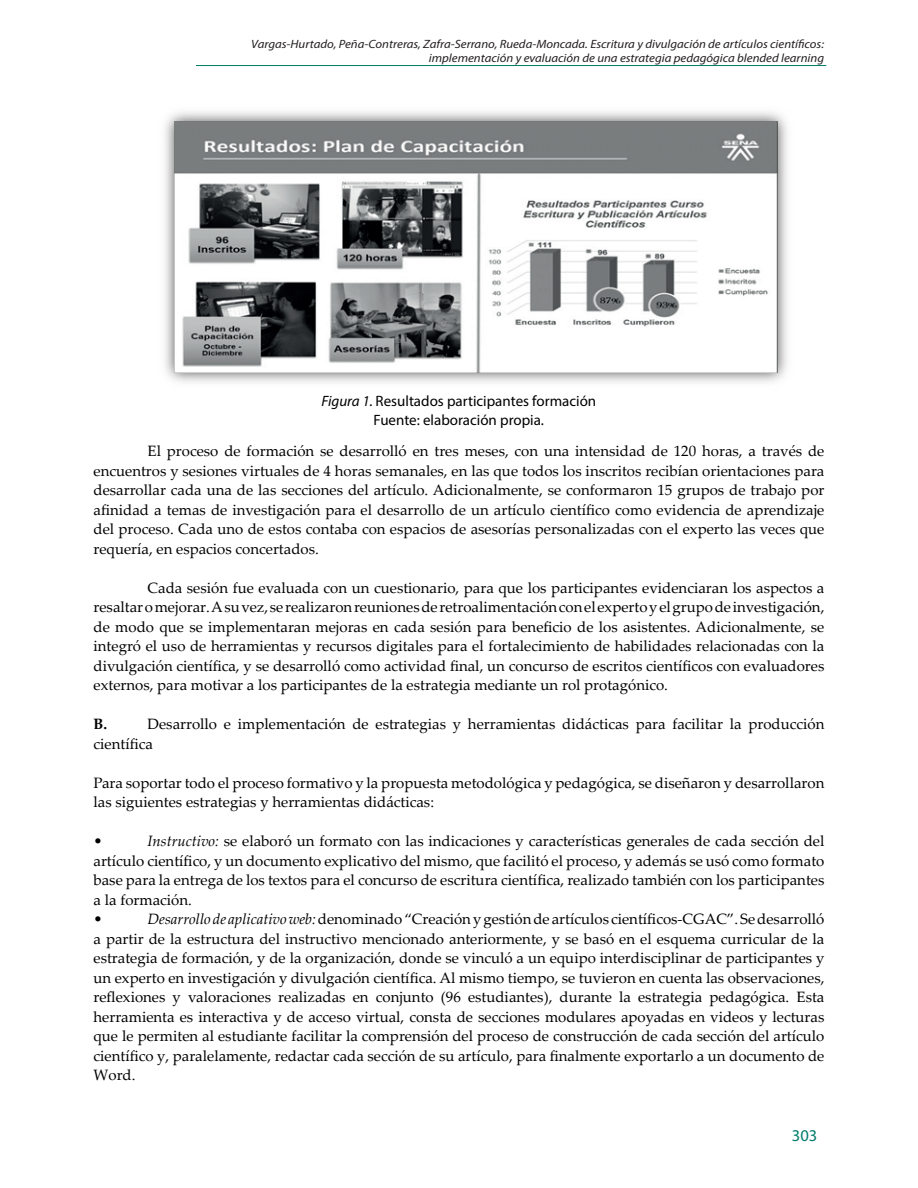
<style>
.page{position:relative;width:918px;height:1188px;background:#fff}
.page>*{position:absolute;margin:0;border:0;box-sizing:border-box;transform-origin:0 0}
.t1{font:16.5px "Myriad Pro";color:#007c6c}
.t2{font:15px/19.5px "Palatino Linotype";color:#000;text-align:justify}
.t3{font:15px/19.5px "Myriad Pro";color:#000;text-align:center}
.t4{font:700 15px "Palatino Linotype";color:#000}
.t5{font:italic 12px/13.5px "Myriad Pro";color:#231f20;text-align:right;scale:1.07 1}
.s1{font-style:italic}
</style>
<div class="page">
<hr style="left:196px;top:65px;width:630px;height:1px;background:#007c6c">
<img style="left:164px;top:111px;width:624px;height:272px">
<p class="t5" style="left:251px;top:37px;width:537px">Vargas-Hurtado, Peña-Contreras, Zafra-Serrano, Rueda-Moncada. Escritura y divulgación de artículos científicos: implementación y evaluación de una estrategia pedagógica blended learning</p>
<p class="t3" style="left:321px;top:391px;width:276px"><span class="s1">Figura 1.</span> Resultados participantes formación<br>Fuente: elaboración propia.</p>
<p class="t2" style="left:94px;top:441px;width:732px;text-indent:54px">El proceso de formación se desarrolló en tres meses, con una intensidad de 120 horas, a través de encuentros y sesiones virtuales de 4 horas semanales, en las que todos los inscritos recibían orientaciones para desarrollar cada una de las secciones del artículo. Adicionalmente, se conformaron 15 grupos de trabajo por afinidad a temas de investigación para el desarrollo de un artículo científico como evidencia de aprendizaje del proceso. Cada uno de estos contaba con espacios de asesorías personalizadas con el experto las veces que requería, en espacios concertados.</p>
<p class="t2" style="left:94px;top:577px;width:732px;text-indent:54px">Cada sesión fue evaluada con un cuestionario, para que los participantes evidenciaran los aspectos a resaltar o mejorar. A su vez, se realizaron reuniones de retroalimentación con el experto y el grupo de investigación, de modo que se implementaran mejoras en cada sesión para beneficio de los asistentes. Adicionalmente, se integró el uso de herramientas y recursos digitales para el fortalecimiento de habilidades relacionadas con la divulgación científica, y se desarrolló como actividad final, un concurso de escritos científicos con evaluadores externos, para motivar a los participantes de la estrategia mediante un rol protagónico.</p>
<p class="t4" style="left:94px;top:714px;width:15px">B.</p>
<p class="t2" style="left:94px;top:714px;width:732px;text-indent:54px">Desarrollo e implementación de estrategias y herramientas didácticas para facilitar la producción científica</p>
<p class="t2" style="left:94px;top:772px;width:732px">Para soportar todo el proceso formativo y la propuesta metodológica y pedagógica, se diseñaron y desarrollaron las siguientes estrategias y herramientas didácticas:</p>
<p class="t2" style="left:94px;top:831px;width:11px">•</p>
<p class="t2" style="left:94px;top:831px;width:732px;text-align:left;text-indent:54px"><span class="s1">Instructivo:</span> se elaboró un formato con las indicaciones y características generales de cada sección del artículo científico, y un documento explicativo del mismo, que facilitó el proceso, y además se usó como formato base para la entrega de los textos para el concurso de escritura científica, realizado también con los participantes a la formación.<br>•</p>
<p class="t2" style="left:94px;top:909px;width:732px;text-indent:54px"><span class="s1">Desarrollo de aplicativo web:</span> denominado “Creación y gestión de artículos científicos-CGAC”. Se desarrolló a partir de la estructura del instructivo mencionado anteriormente, y se basó en el esquema curricular de la estrategia de formación, y de la organización, donde se vinculó a un equipo interdisciplinar de participantes y un experto en investigación y divulgación científica. Al mismo tiempo, se tuvieron en cuenta las observaciones, reflexiones y valoraciones realizadas en conjunto (96 estudiantes), durante la estrategia pedagógica. Esta herramienta es interactiva y de acceso virtual, consta de secciones modulares apoyadas en videos y lecturas que le permiten al estudiante facilitar la comprensión del proceso de construcción de cada sección del artículo científico y, paralelamente, redactar cada sección de su artículo, para finalmente exportarlo a un documento de Word.</p>
<p class="t1" style="left:792px;top:1125px;width:27px">303</p>
</div>
